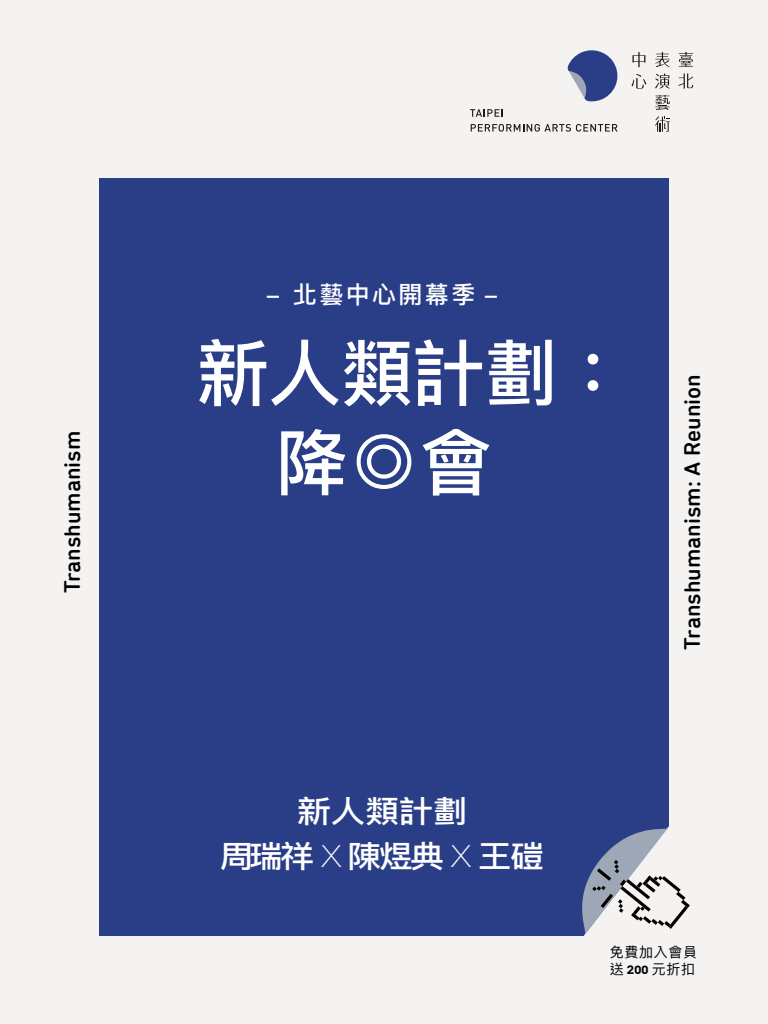
<style>
.page{position:relative;width:768px;height:1024px;background:#f5f3f2}
.page>*{position:absolute;margin:0;border:0;box-sizing:border-box;transform-origin:0 0}
.t1{font:500 72px/89.4px "Ping Fang TC";color:#fff}
.t2{font:500 30.6px/45px "Ping Fang TC";letter-spacing:-.045em;color:#fff;text-align:center;scale:1.11 1}
.t3{font:500 24px "Ping Fang TC";letter-spacing:.1em;color:#fff}
.t4{font:500 23px "DIN Next Rounded LT Pro";color:#000}
.t5{font:14px/17px "Ping Fang TC";letter-spacing:.05em;color:#000}
.s1{font-weight:100}
.s2{font-family:"DIN Bold Alternate"}
</style>
<div class="page">
<div style="left:99px;top:178px;width:570px;height:758px;background:#2a3e88"></div>
<svg style="left:572px;top:825px;width:118px;height:111px"></svg>
<svg style="left:567px;top:50px;width:51px;height:52px"></svg>
<svg style="left:470px;top:109px;width:33px;height:8px"></svg>
<svg style="left:471px;top:124px;width:146px;height:8px"></svg>
<svg style="left:679px;top:73px;width:14px;height:16px"></svg>
<svg style="left:679px;top:52px;width:14px;height:15px"></svg>
<svg style="left:632px;top:52px;width:13px;height:15px"></svg>
<svg style="left:631px;top:74px;width:15px;height:15px"></svg>
<svg style="left:655px;top:116px;width:15px;height:16px"></svg>
<svg style="left:655px;top:52px;width:15px;height:15px"></svg>
<svg style="left:655px;top:74px;width:15px;height:15px"></svg>
<svg style="left:655px;top:95px;width:15px;height:15px"></svg>
<p class="t4" style="left:59px;top:593px;width:164px;rotate:-90deg">Transhumanism</p>
<p class="t3" style="left:266px;top:279px;width:234px">- 北藝中心開幕季 -</p>
<h1 class="t1" style="left:276px;top:327px;width:354px;text-indent:-79px">新人類計劃：降◎會</h1>
<p class="t4" style="left:679px;top:650px;width:277px;rotate:-90deg">Transhumanism: A Reunion</p>
<h2 class="t2" style="left:220px;top:788px;width:294px">新人類計劃<br>周瑞祥 <span class="s1">X</span> 陳煜典 <span class="s1">X</span> 王磑</h2>
<p class="t5" style="left:610px;top:943px;width:89px">免費加入會員送 <span class="s2">200</span> 元折扣</p>
</div>
